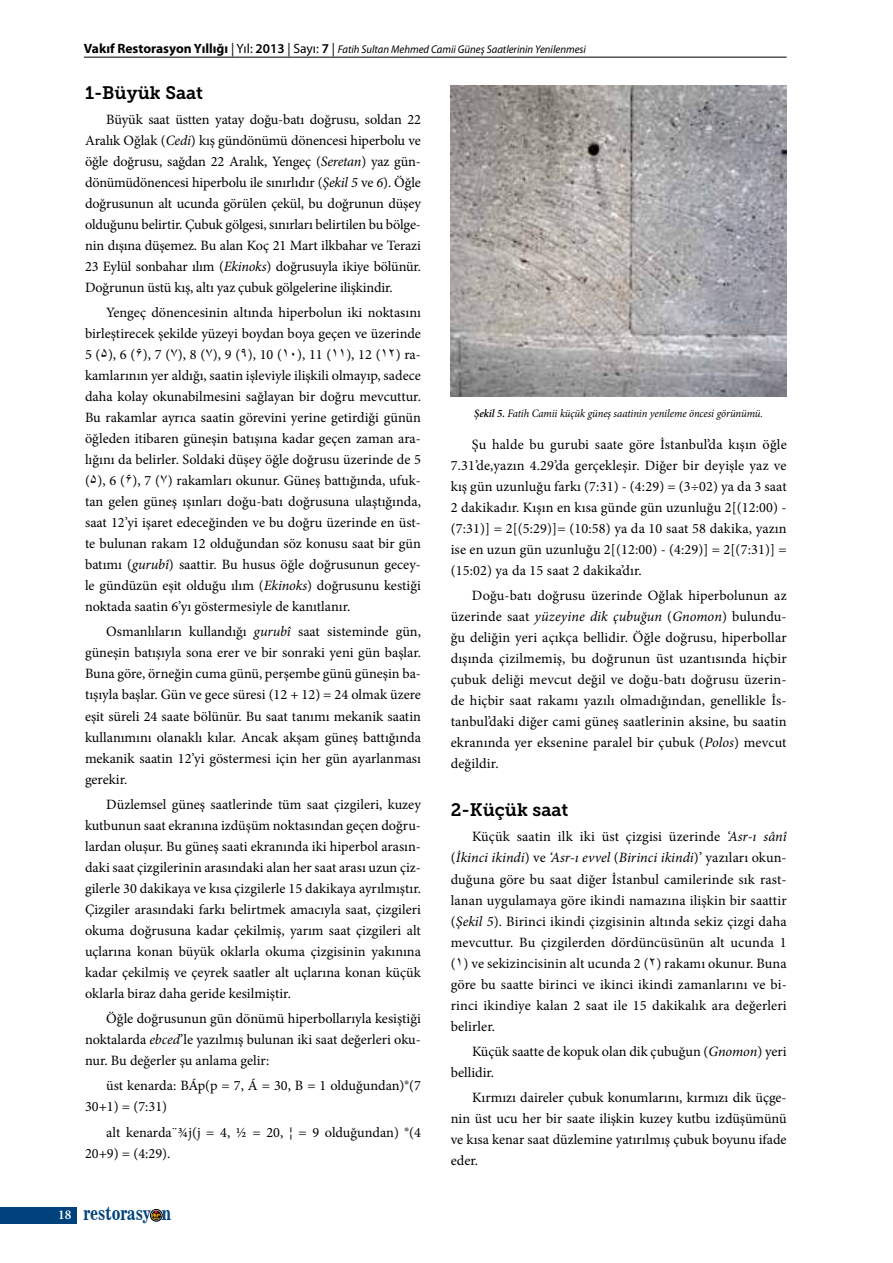
<style>
.page{position:relative;width:893px;height:1263px;background:#fff}
.page>*{position:absolute;margin:0;border:0;box-sizing:border-box;transform-origin:0 0}
.t1{font:18px "Museo Slab 700";color:#000}
.t2{font:17.7px "News 701 BT Bold A";color:#00437c;scale:.8 1}
.t3{font:14.25px/21px "Minion Pro";color:#000;text-align:justify}
.t4{font:italic 11.25px "Myriad Pro";color:#000;scale:.95 1}
.t5{font:italic 11.25px "Minion Pro";letter-spacing:-.01em;color:#000;scale:.95 1}
.s1{font-weight:700;font-style:normal;font-size:13.5px}
.s2{font-style:normal;font-size:13.5px}
.s3{font-weight:600;font-style:normal;font-size:13.5px}
.s4{font-style:italic}
.s5{font-family:"Times New Roman"}
.s6{font-weight:600}
.s7{font-family:"Minion Pro";font-weight:600;font-size:13.5px;color:#fff}
</style>
<div class="page">
<div style="left:0;top:1207px;width:77px;height:16px;background:#00437c"></div>
<div style="left:150px;top:1209px;width:12px;height:12px;border:1px solid #000;border-radius:50%"></div>
<svg style="left:151px;top:1210px;width:11px;height:11px"></svg>
<hr style="left:84px;top:57px;width:703px;height:1px;background:#000">
<img style="left:451px;top:85px;width:336px;height:311px">
<p class="t4" style="left:84px;top:43px;width:530px"><span class="s1">Vakıf Restorasyon Yıllığı</span> <span class="s2">| Yıl:</span> <span class="s3">2013</span> <span class="s2">| Sayı:</span> <span class="s3">7</span> <span class="s2">|</span> Fatih Sultan Mehmed Camii Güneş Saatlerinin Yenilenmesi</p>
<p class="t1" style="left:85px;top:82px;width:120px">1-Büyük Saat</p>
<p class="t3" style="left:85px;top:109px;width:337px;text-indent:21px">Büyük saat üstten yatay doğu-batı doğrusu, soldan 22<br>Aralık Oğlak (<span class="s4">Cedi</span>) kış gündönümü dönencesi hiperbolu ve öğle doğrusu, sağdan 22 Aralık, Yengeç (<span class="s4">Seretan</span>) yaz gün&shy;dönümüdönencesi hiperbolu ile sınırlıdır (<span class="s4">Şekil 5</span> ve <span class="s4">6</span>). Öğle doğrusunun alt ucunda görülen çekül, bu doğrunun düşey olduğunu belirtir. Çubuk gölgesi, sınırları belirtilen bu bölge&shy;nin dışına düşemez. Bu alan Koç 21 Mart ilkbahar ve Terazi 23 Eylül sonbahar ılım (<span class="s4">Ekinoks</span>) doğrusuyla ikiye bölünür.<br>Doğrunun üstü kış, altı yaz çubuk gölgelerine ilişkindir.</p>
<p class="t3" style="left:85px;top:302px;width:337px;text-indent:21px">Yengeç dönencesinin altında hiperbolun iki noktasını birleştirecek şekilde yüzeyi boydan boya geçen ve üzerinde 5 (<span class="s5">۵</span>), 6 (<span class="s5">۶</span>), 7 (<span class="s5">۷</span>), 8 (<span class="s5">۷</span>), 9 (<span class="s5">۹</span>), 10 (<span class="s5">۱۰</span>), 11 (<span class="s5">۱۱</span>), 12 (<span class="s5">۱۲</span>) ra&shy;kamlarının yer aldığı, saatin işleviyle ilişkili olmayıp, sadece daha kolay okunabilmesini sağlayan bir doğru mevcuttur.<br>Bu rakamlar ayrıca saatin görevini yerine getirdiği günün öğleden itibaren güneşin batışına kadar geçen zaman ara&shy;lığını da belirler. Soldaki düşey öğle doğrusu üzerinde de 5 (<span class="s5">۵</span>), 6 (<span class="s5">۶</span>), 7 (<span class="s5">۷</span>) rakamları okunur. Güneş battığında, ufuk&shy;tan gelen güneş ışınları doğu-batı doğrusuna ulaştığında, saat 12’yi işaret edeceğinden ve bu doğru üzerinde en üst&shy;te bulunan rakam 12 olduğundan söz konusu saat bir gün batımı (<span class="s4">gurubî</span>) saattir. Bu husus öğle doğrusunun gecey&shy;le gündüzün eşit olduğu ılım (<span class="s4">Ekinoks</span>) doğrusunu kestiği noktada saatin 6’yı göstermesiyle de kanıtlanır.</p>
<p class="t3" style="left:85px;top:621px;width:337px;text-indent:21px">Osmanlıların kullandığı <span class="s4">gurubî</span> saat sisteminde gün, güneşin batışıyla sona erer ve bir sonraki yeni gün başlar.<br>Buna göre, örneğin cuma günü, perşembe günü güneşin ba&shy;tışıyla başlar. Gün ve gece süresi (12 + 12) = 24 olmak üzere eşit süreli 24 saate bölünür. Bu saat tanımı mekanik saatin kullanımını olanaklı kılar. Ancak akşam güneş battığında mekanik saatin 12’yi göstermesi için her gün ayarlanması gerekir.</p>
<p class="t3" style="left:85px;top:794px;width:337px;text-indent:21px">Düzlemsel güneş saatlerinde tüm saat çizgileri, kuzey kutbunun saat ekranına izdüşüm noktasından geçen doğru&shy;lardan oluşur. Bu güneş saati ekranında iki hiperbol arasın&shy;daki saat çizgilerinin arasındaki alan her saat arası uzun çiz&shy;gilerle 30 dakikaya ve kısa çizgilerle 15 dakikaya ayrılmıştır.<br>Çizgiler arasındaki farkı belirtmek amacıyla saat, çizgileri okuma doğrusuna kadar çekilmiş, yarım saat çizgileri alt uçlarına konan büyük oklarla okuma çizgisinin yakınına kadar çekilmiş ve çeyrek saatler alt uçlarına konan küçük oklarla biraz daha geride kesilmiştir.</p>
<p class="t3" style="left:85px;top:1008px;width:337px;text-indent:21px">Öğle doğrusunun gün dönümü hiperbollarıyla kesiştiği noktalarda <span class="s4">ebced</span>’le yazılmış bulunan iki saat değerleri oku&shy;nur. Bu değerler şu anlama gelir:</p>
<p class="t3" style="left:85px;top:1075px;width:337px;text-indent:21px">üst kenarda: BÁp(p = 7, Á = 30, B = 1 olduğundan)®(7<br>30+1) = (7:31)</p>
<p class="t3" style="left:85px;top:1122px;width:337px;text-indent:21px">alt kenarda¨¾j(j = 4, ½ = 20, ¦ = 9 olduğundan) ®(4<br>20+9) = (4:29).</p>
<p class="t5" style="left:474px;top:406px;width:306px"><span class="s6">Şekil 5.</span> Fatih Camii küçük güneş saatinin yenileme öncesi görünümü.</p>
<p class="t3" style="left:451px;top:434px;width:337px;text-indent:21px">Şu halde bu gurubi saate göre İstanbul’da kışın öğle 7.31’de,yazın 4.29’da gerçekleşir. Diğer bir deyişle yaz ve kış gün uzunluğu farkı (7:31) - (4:29) = (3÷02) ya da 3 saat 2 dakikadır. Kışın en kısa günde gün uzunluğu 2[(12:00) - (7:31)] = 2[(5:29)]= (10:58) ya da 10 saat 58 dakika, yazın ise en uzun gün uzunluğu 2[(12:00) - (4:29)] = 2[(7:31)] = (15:02) ya da 15 saat 2 dakika’dır.</p>
<p class="t3" style="left:451px;top:585px;width:337px;text-indent:21px">Doğu-batı doğrusu üzerinde Oğlak hiperbolunun az üzerinde saat <span class="s4">yüzeyine dik çubuğun</span> (<span class="s4">Gnomon</span>) bulundu&shy;ğu deliğin yeri açıkça bellidir. Öğle doğrusu, hiperbollar dışında çizilmemiş, bu doğrunun üst uzantısında hiçbir çubuk deliği mevcut değil ve doğu-batı doğrusu üzerin&shy;de hiçbir saat rakamı yazılı olmadığından, genellikle İs&shy;tanbul’daki diğer cami güneş saatlerinin aksine, bu saatin ekranında yer eksenine paralel bir çubuk (<span class="s4">Polos</span>) mevcut değildir.</p>
<p class="t1" style="left:451px;top:800px;width:119px">2-Küçük saat</p>
<p class="t3" style="left:451px;top:826px;width:337px;text-indent:21px">Küçük saatin ilk iki üst çizgisi üzerinde <span class="s4">‘Asr-ı sânî </span>(<span class="s4">İkinci ikindi</span>) ve <span class="s4">‘Asr-ı evvel</span> (<span class="s4">Birinci ikindi</span>)’ yazıları okun&shy;duğuna göre bu saat diğer İstanbul camilerinde sık rast&shy;lanan uygulamaya göre ikindi namazına ilişkin bir saattir (<span class="s4">Şekil 5</span>). Birinci ikindi çizgisinin altında sekiz çizgi daha mevcuttur. Bu çizgilerden dördüncüsünün alt ucunda 1 (<span class="s5">۱</span>) ve sekizincisinin alt ucunda 2 (<span class="s5">۲</span>) rakamı okunur. Buna göre bu saatte birinci ve ikinci ikindi zamanlarını ve bi&shy;rinci ikindiye kalan 2 saat ile 15 dakikalık ara değerleri belirler.</p>
<p class="t3" style="left:451px;top:1041px;width:337px;text-indent:21px">Küçük saatte de kopuk olan dik çubuğun (<span class="s4">Gnomon</span>) yeri bellidir.</p>
<p class="t3" style="left:451px;top:1087px;width:337px;text-indent:21px">Kırmızı daireler çubuk konumlarını, kırmızı dik üçge&shy;nin üst ucu her bir saate ilişkin kuzey kutbu izdüşümünü ve kısa kenar saat düzlemine yatırılmış çubuk boyunu ifade eder.</p>
<p class="t2" style="left:58px;top:1203px;width:143px"><span class="s7">18</span> restorasy n</p>
</div>
